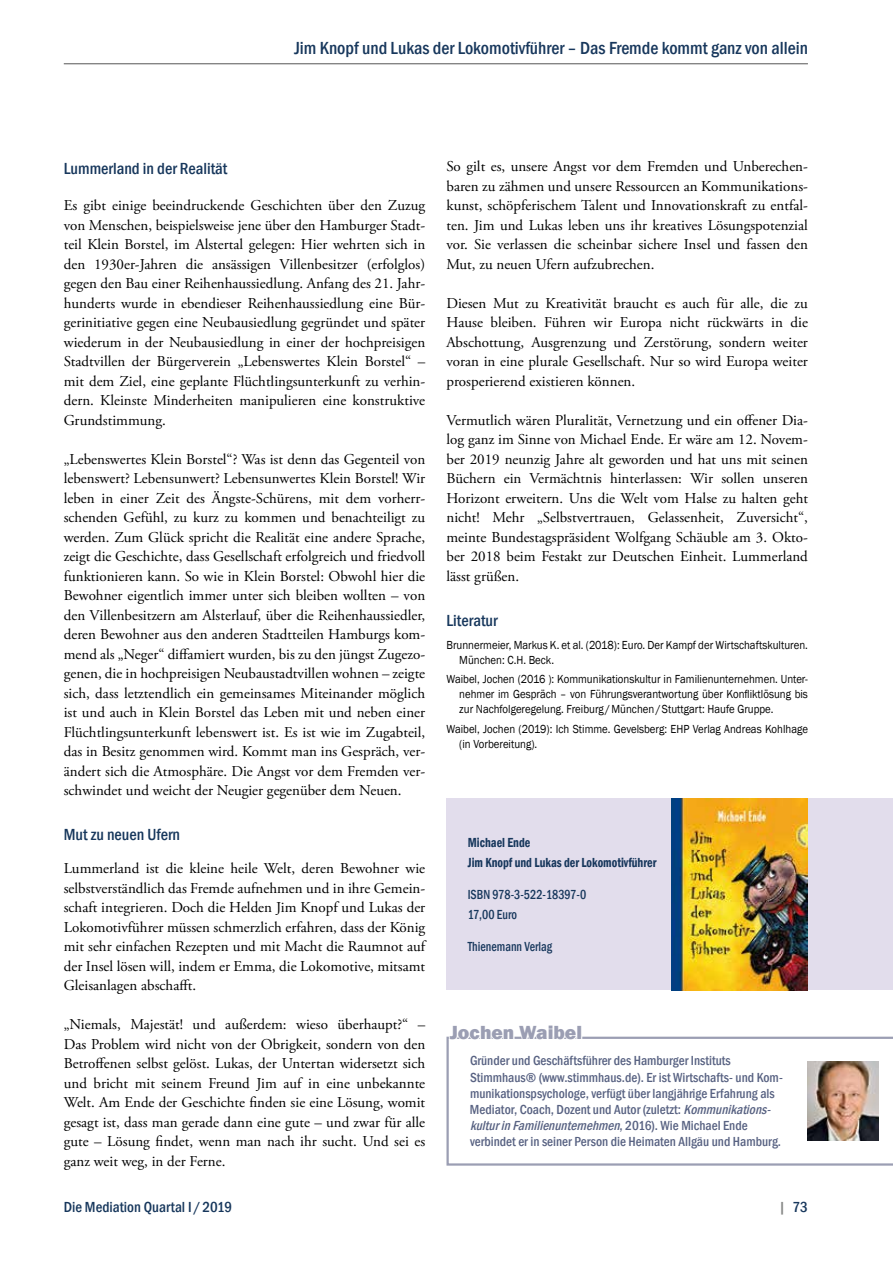
<style>
.page{position:relative;width:893px;height:1263px;background:#fff}
.page>*{position:absolute;margin:0;border:0;box-sizing:border-box;transform-origin:0 0}
.t1{font:800 19.5px "Franklin Gothic";color:#9b9eb3}
.t2{font:500 condensed 18px "Franklin Gothic";color:#17375c}
.t3{font:500 condensed 16.5px "Franklin Gothic";color:#17375c}
.t4{font:15px/19.5px "Adobe Garamond Pro";color:#000;text-align:justify}
.t5{font:500 condensed 15px "Franklin Gothic";color:#17375c}
.t6{font:500 condensed 13.5px/16.2px "Franklin Gothic";color:#586282}
.t7{font:500 condensed 13.5px/19.5px "Franklin Gothic";color:#17375c;scale:.9 1}
.t8{font:600 condensed 13.5px/19.5px "Franklin Gothic";color:#17375c;scale:.9 1}
.t9{font:12px/15px "Franklin Gothic";color:#000;scale:.9 1}
.s1{font-style:italic}
.s2{color:#868786}
</style>
<div class="page">
<hr style="left:64px;top:63px;width:744px;height:1px;background:#565655">
<svg style="left:446px;top:1037px;width:447px;height:129px"></svg>
<svg style="left:448px;top:1036px;width:131px;height:7px"></svg>
<img style="left:807px;top:1061px;width:71px;height:80px">
<div style="left:446px;top:799px;width:447px;height:191px;background:#e2ddec"></div>
<img style="left:671px;top:799px;width:137px;height:191px">
<p class="t2" style="left:294px;top:36px;width:515px">Jim Knopf und Lukas der Lokomotivführer – Das Fremde kommt ganz von allein</p>
<p class="t3" style="left:64px;top:157px;width:165px">Lummerland in der Realität</p>
<p class="t4" style="left:64px;top:196px;width:363px">Es gibt einige beeindruckende Geschichten über den Zuzug von Menschen, beispielsweise jene über den Hamburger Stadt&shy;teil Klein Borstel, im Alstertal gelegen: Hier wehrten sich in den 1930er-Jahren die ansässigen Villenbesitzer (erfolglos) gegen den Bau einer Reihenhaussiedlung. Anfang des 21. Jahr&shy;hunderts wurde in ebendieser Reihenhaussiedlung eine Bür&shy;gerinitiative gegen eine Neubausiedlung gegründet und später wiederum in der Neubausiedlung in einer der hochpreisigen Stadtvillen der Bürgerverein „Lebenswertes Klein Borstel“ – mit dem Ziel, eine geplante Flüchtlingsunterkunft zu verhin&shy;dern. Kleinste Minderheiten manipulieren eine konstruktive Grundstimmung.</p>
<p class="t4" style="left:64px;top:450px;width:363px">„Lebenswertes Klein Borstel“? Was ist denn das Gegenteil von lebenswert? Lebensunwert? Lebensunwertes Klein Borstel! Wir leben in einer Zeit des Ängste-Schürens, mit dem vorherr&shy;schenden Gefühl, zu kurz zu kommen und benachteiligt zu werden. Zum Glück spricht die Realität eine andere Sprache, zeigt die Geschichte, dass Gesellschaft erfolgreich und friedvoll funktionieren kann. So wie in Klein Borstel: Obwohl hier die Bewohner eigentlich immer unter sich bleiben wollten – von den Villenbesitzern am Alsterlauf, über die Reihenhaussiedler, deren Bewohner aus den anderen Stadtteilen Hamburgs kom&shy;mend als „Neger“ diffamiert wurden, bis zu den jüngst Zugezo&shy;genen, die in hochpreisigen Neubaustadtvillen wohnen – zeigte sich, dass letztendlich ein gemeinsames Miteinander möglich ist und auch in Klein Borstel das Leben mit und neben einer Flüchtlingsunterkunft lebenswert ist. Es ist wie im Zugabteil, das in Besitz genommen wird. Kommt man ins Gespräch, ver&shy;ändert sich die Atmosphäre. Die Angst vor dem Fremden ver&shy;schwindet und weicht der Neugier gegenüber dem Neuen.</p>
<p class="t3" style="left:64px;top:824px;width:118px">Mut zu neuen Ufern</p>
<p class="t4" style="left:64px;top:859px;width:363px">Lummerland ist die kleine heile Welt, deren Bewohner wie selbstverständlich das Fremde aufnehmen und in ihre Gemein&shy;schaft integrieren. Doch die Helden Jim Knopf und Lukas der Lokomotivführer müssen schmerzlich erfahren, dass der König mit sehr einfachen Rezepten und mit Macht die Raumnot auf der Insel lösen will, indem er Emma, die Lokomotive, mitsamt Gleisanlagen abschafft.</p>
<p class="t4" style="left:64px;top:1015px;width:363px">„Niemals, Majestät! und außerdem: wieso überhaupt?“ – Das Problem wird nicht von der Obrigkeit, sondern von den Betroffenen selbst gelöst. Lukas, der Untertan widersetzt sich und bricht mit seinem Freund Jim auf in eine unbekannte Welt. Am Ende der Geschichte finden sie eine Lösung, womit gesagt ist, dass man gerade dann eine gute – und zwar für alle gute – Lösung findet, wenn man nach ihr sucht. Und sei es ganz weit weg, in der Ferne.</p>
<p class="t4" style="left:446px;top:157px;width:363px">So gilt es, unsere Angst vor dem Fremden und Unberechen&shy;baren zu zähmen und unsere Ressourcen an Kommunikations&shy;kunst, schöpferischem Talent und Innovationskraft zu entfal&shy;ten. Jim und Lukas leben uns ihr kreatives Lösungspotenzial vor. Sie verlassen die scheinbar sichere Insel und fassen den Mut, zu neuen Ufern aufzubrechen.</p>
<p class="t4" style="left:446px;top:294px;width:363px">Diesen Mut zu Kreativität braucht es auch für alle, die zu Hause bleiben. Führen wir Europa nicht rückwärts in die Abschottung, Ausgrenzung und Zerstörung, sondern weiter voran in eine plurale Gesellschaft. Nur so wird Europa weiter prosperierend existieren können.</p>
<p class="t4" style="left:446px;top:411px;width:363px">Vermutlich wären Pluralität, Vernetzung und ein offener Dia&shy;log ganz im Sinne von Michael Ende. Er wäre am 12. Novem&shy;ber 2019 neunzig Jahre alt geworden und hat uns mit seinen Büchern ein Vermächtnis hinterlassen: Wir sollen unseren Horizont erweitern. Uns die Welt vom Halse zu halten geht nicht! Mehr „Selbstvertrauen, Gelassenheit, Zuversicht“, meinte Bundestagspräsident Wolfgang Schäuble am 3. Okto&shy;ber 2018 beim Festakt zur Deutschen Einheit. Lummerland lässt grüßen.</p>
<p class="t3" style="left:446px;top:609px;width:53px">Literatur</p>
<p class="t9" style="left:459px;top:638px;width:389px;text-indent:-13px">Brunnermeier, Markus K. et al. (2018): Euro. Der Kampf der Wirtschaftskulturen.<br>München: C.H. Beck.</p>
<p class="t9" style="left:459px;top:672px;width:389px;text-align:justify;text-indent:-13px">Waibel, Jochen (2016 ): Kommunikationskultur in Familienunternehmen. Unter&shy;nehmer im Gespräch – von Führungsverantwortung über Konfliktlösung bis zur Nachfolgeregelung. Freiburg /München/Stuttgart: Haufe Gruppe.</p>
<p class="t9" style="left:459px;top:721px;width:389px;text-indent:-13px">Waibel, Jochen (2019): Ich Stimme. Gevelsberg: EHP Verlag Andreas Kohlhage (in Vorbereitung).</p>
<p class="t8" style="left:468px;top:833px;width:211px">Michael Ende<br>Jim Knopf und Lukas der Lokomotivführer</p>
<p class="t7" style="left:468px;top:885px;width:133px">ISBN 978-3-522-18397-0<br>17,00 Euro</p>
<p class="t7" style="left:468px;top:936px;width:95px">Thienemann Verlag</p>
<h1 class="t1" style="left:450px;top:1020px;width:134px">Jochen Waibel</h1>
<p class="t6" style="left:470px;top:1053px;width:314px">Gründer und Geschäftsführer des Hamburger Instituts Stimmhaus® (www.stimmhaus.de). Er ist Wirtschafts- und Kom&shy;munikationspsychologe, verfügt über langjährige Erfahrung als Mediator, Coach, Dozent und Autor (zuletzt: <span class="s1">Kommunikations&shy;kulturinFamilienunternehmen</span>, 2 0 1 6) . W i e M i c h a e l E n d e verbindet er in seiner Person die Heimaten Allgäu und Hamburg.</p>
<p class="t5" style="left:64px;top:1197px;width:170px">Die Mediation Quartal I /2019</p>
<p class="t5" style="left:778px;top:1197px;width:31px"><span class="s2">|</span> 73</p>
</div>
